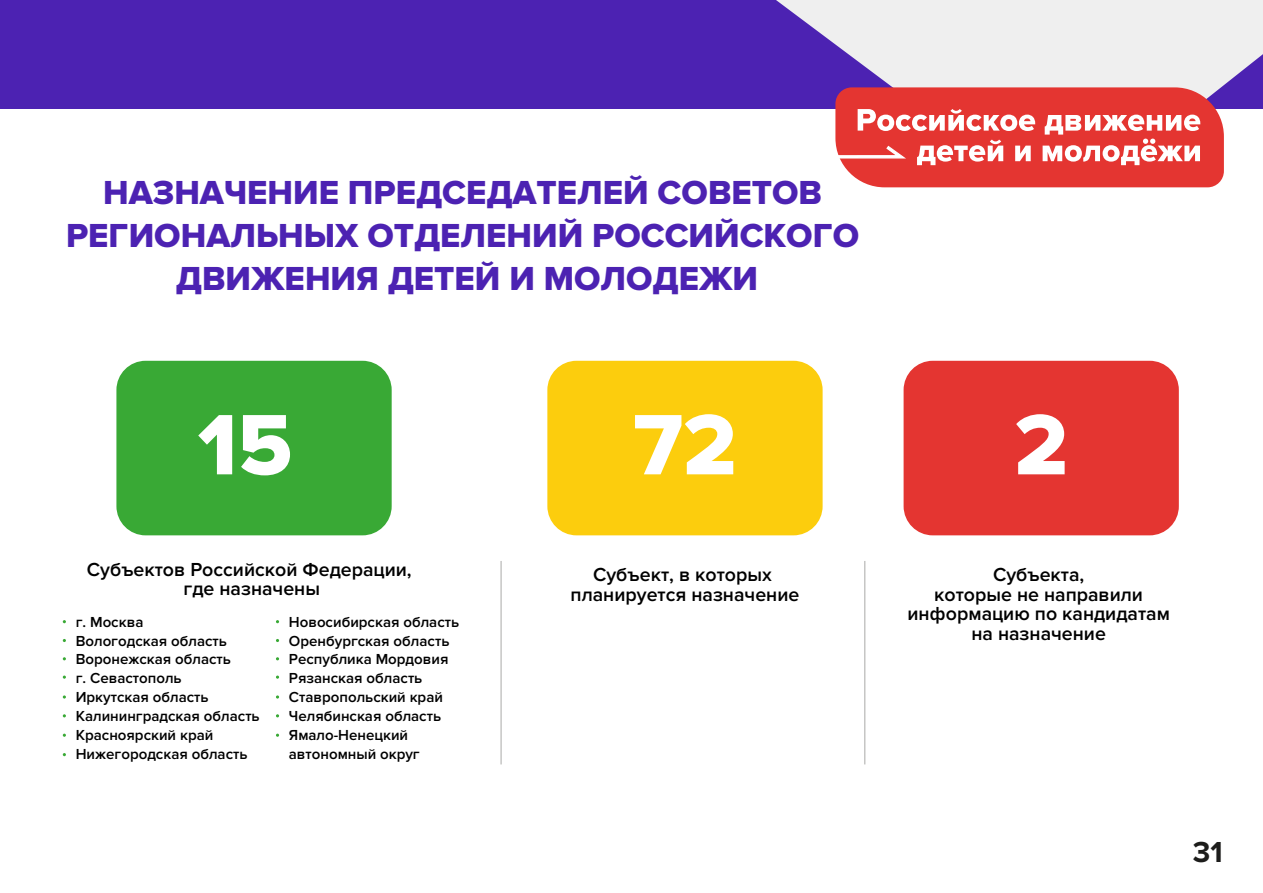
<style>
.page{position:relative;width:1263px;height:893px;background:#fff}
.page>*{position:absolute;margin:0;border:0;box-sizing:border-box;transform-origin:0 0}
.t1{font:800 88.8px "Proxima Nova";color:#fff}
.t2{font:34.5px/43.2px "Proxima Nova Extrabld";color:#4c22b2;text-align:center}
.t3{font:700 30px "Proxima Nova";color:#1d1d1b}
.t4{font:600 19.5px/19.5px "Proxima Nova";color:#000;text-align:center}
.t5{font:600 15px/18.8px "Proxima Nova";color:#000}
</style>
<div class="page">
<div style="left:0;top:0;width:1263px;height:108px;background:#4c22b2"></div>
<svg style="left:748px;top:0;width:515px;height:188px;fill:#efefef"></svg>
<svg style="left:835px;top:87px;width:389px;height:100px"></svg>
<svg style="left:63px;top:695px;width:3px;height:4px"></svg>
<svg style="left:276px;top:695px;width:3px;height:4px"></svg>
<div style="left:116px;top:361px;width:276px;height:174px;background:#39a935;border-radius:29px"></div>
<div style="left:547px;top:361px;width:276px;height:174px;background:#fccd0d;border-radius:29px"></div>
<div style="left:903px;top:361px;width:276px;height:174px;background:#e43531;border-radius:29px"></div>
<hr style="left:500px;top:561px;width:2px;height:203px;background:#c6c6c5">
<hr style="left:864px;top:561px;width:1px;height:203px;background:#c6c6c5">
<h2 class="t2" style="left:66px;top:172px;width:795px">НАЗНАЧЕНИЕ ПРЕДСЕДАТЕЛЕЙ СОВЕТОВ<br>РЕГИОНАЛЬНЫХ ОТДЕЛЕНИЙ РОССИЙСКОГО<br>ДВИЖЕНИЯ ДЕТЕЙ И МОЛОДЕЖИ</h2>
<h1 class="t1" style="left:198px;top:394px;width:96px">15</h1>
<h1 class="t1" style="left:633px;top:394px;width:105px">72</h1>
<h1 class="t1" style="left:1014px;top:394px;width:55px">2</h1>
<h3 class="t4" style="left:87px;top:560px;width:326px">Субъектов Российской Федерации, где назначены</h3>
<h3 class="t4" style="left:571px;top:565px;width:230px">Субъект, в которых планируется назначение</h3>
<h3 class="t4" style="left:907px;top:565px;width:264px">Субъекта,<br>которые не направили информацию по кандидатам на назначение</h3>
<p class="t5" style="left:76px;top:613px;width:185px">г. Москва<br>Вологодская область<br>Воронежская область<br>г. Севастополь<br>Иркутская область<br>Калининградская область<br>Красноярский край<br>Нижегородская область</p>
<p class="t5" style="left:289px;top:613px;width:172px">Новосибирская область<br>Оренбургская область<br>Республика Мордовия<br>Рязанская область<br>Ставропольский край<br>Челябинская область<br>Ямало-Ненецкий автономный округ</p>
<h3 class="t3" style="left:1193px;top:835px;width:31px">31</h3>
</div>
